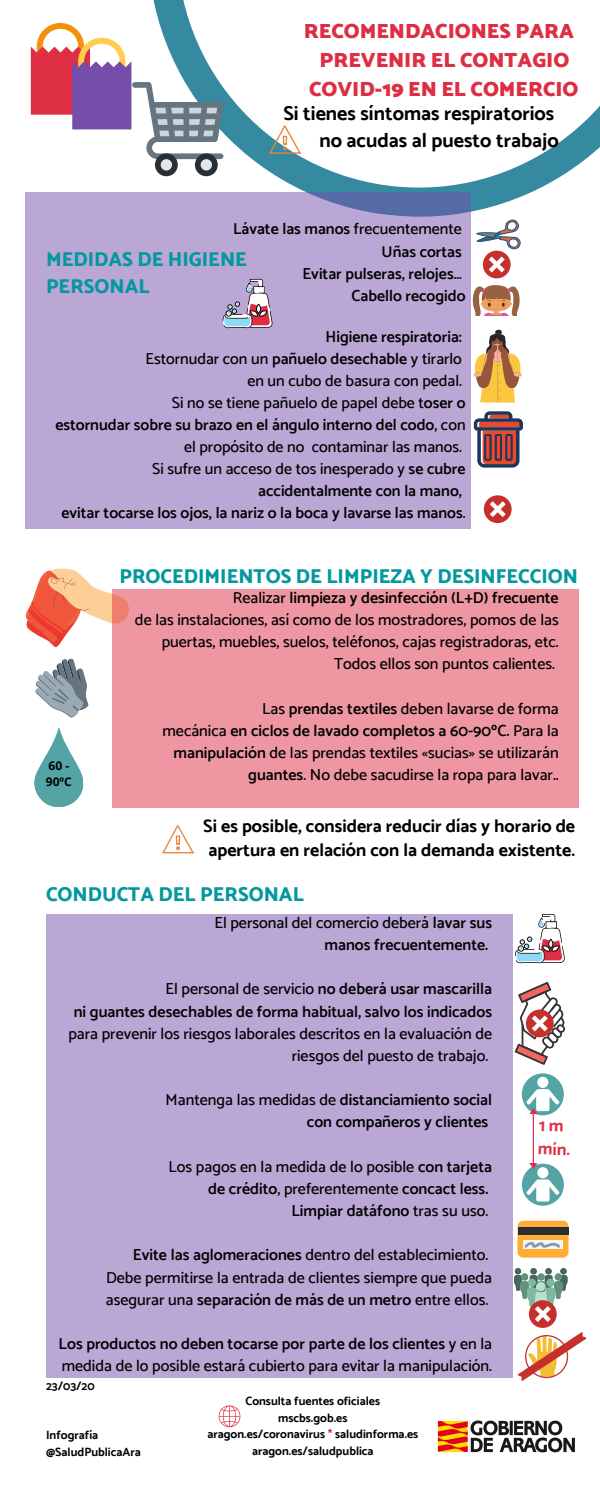
<style>
.page{position:relative;width:600px;height:1500px;background:#fff}
.page>*{position:absolute;margin:0;border:0;box-sizing:border-box;transform-origin:0 0}
.t1{font:900 20.9px/29.1px "Catamaran";color:#dd2e44;text-align:center}
.t2{font:800 20px/27.8px "Catamaran";color:#03989e}
.t3{font:700 20px/27.8px "Catamaran";color:#000;text-align:right}
.t4{font:700 18px/24.8px "Catamaran";color:#000}
.t5{font:700 17.1px/23.7px "Catamaran";color:#dd2e44}
.t6{font:500 16px/22.2px "Catamaran";color:#000;text-align:right}
.t7{font:600 16px/22.2px "Catamaran";color:#000;text-align:right}
.t8{font:600 15.9px/22px "Catamaran";color:#000;text-align:right}
.t9{font:700 12px/16.5px "Catamaran";color:#000;text-align:center}
.t10{font:700 12px/16.5px "Open Sans";color:#000}
.s1{font-weight:500}
.s2{font-weight:600}
.s3{color:#dd2e44}
</style>
<div class="page">
<svg style="left:153px;top:0;width:447px;height:212px"></svg>
<svg style="left:31px;top:23px;width:193px;height:153px"></svg>
<svg style="left:269px;top:125px;width:32px;height:29px"></svg>
<div style="left:25px;top:192px;width:446px;height:337px;background:#baa7d5"></div>
<svg style="left:223px;top:279px;width:50px;height:49px"></svg>
<svg style="left:476px;top:219px;width:45px;height:59px"></svg>
<svg style="left:473px;top:285px;width:47px;height:31px"></svg>
<svg style="left:25px;top:568px;width:87px;height:79px"></svg>
<svg style="left:474px;top:329px;width:48px;height:74px"></svg>
<svg style="left:474px;top:411px;width:49px;height:57px"></svg>
<svg style="left:484px;top:495px;width:28px;height:28px"></svg>
<svg style="left:35px;top:659px;width:54px;height:59px"></svg>
<svg style="left:34px;top:727px;width:49px;height:80px"></svg>
<div style="left:46px;top:914px;width:467px;height:464px;background:#baa7d5"></div>
<div style="left:112px;top:589px;width:467px;height:219px;background:#ee97a2"></div>
<svg style="left:522px;top:1073px;width:42px;height:133px"></svg>
<svg style="left:515px;top:914px;width:50px;height:49px"></svg>
<svg style="left:515px;top:982px;width:50px;height:83px"></svg>
<div style="left:518px;top:1221px;width:51px;height:37px;background:#ffac33;border-radius:6px"></div>
<div style="left:518px;top:1228px;width:51px;height:7px;background:#292f33"></div>
<div style="left:523px;top:1241px;width:40px;height:8px;background:#f4f7f9"></div>
<svg style="left:524px;top:1242px;width:36px;height:6px"></svg>
<svg style="left:514px;top:1268px;width:73px;height:113px"></svg>
<img style="left:437px;top:1419px;width:138px;height:34px">
<svg style="left:219px;top:1405px;width:21px;height:22px"></svg>
<svg style="left:162px;top:825px;width:32px;height:28px"></svg>
<h1 class="t1" style="left:304px;top:17px;width:276px">RECOMENDACIONES PARA<br>PREVENIR EL CONTAGIO<br>COVID-19 EN EL COMERCIO</h1>
<p class="t3" style="left:283px;top:99px;width:277px">Si tienes síntomas respiratorios no acudas al puesto trabajo</p>
<p class="t8" style="left:233px;top:218px;width:234px">Lávate las manos <span class="s1">frecuentemente<br></span>Uñas cortas<br>Evitar pulseras, relojes…<br>Cabello recogido</p>
<p class="t8" style="left:55px;top:325px;width:412px">Higiene respiratoria:<br><span class="s1">Estornudar con un</span> pañuelo desechable <span class="s1">y tirarlo<br>en un cubo de basura con pedal.<br>Si no se tiene pañuelo de papel debe t</span>oser o<br>estornudar sobre su brazo en el ángulo interno del codo<span class="s1">, con el propósito de no contaminar las manos.<br>Si sufre un acceso de tos inesperado y</span> se cubre accidentalmente con la mano,<br>evitar tocarse los ojos, la nariz o la boca y lavarse las manos<span class="s1">.</span></p>
<p class="t2" style="left:46px;top:245px;width:203px">MEDIDAS DE HIGIENE<br>PERSONAL</p>
<p class="t10" style="left:46px;top:757px;width:27px">60 -<br>90ºC</p>
<p class="t2" style="left:119px;top:562px;width:460px">PROCEDIMIENTOS DE LIMPIEZA Y DESINFECCION</p>
<p class="t6" style="left:135px;top:586px;width:425px">Realizar <span class="s2">limpieza y desinfección (L+D) frecuente<br></span>de las instalaciones, así como de los mostradores, pomos de las puertas, muebles, suelos, teléfonos, cajas registradoras, etc.<br>Todos ellos son puntos calientes.</p>
<p class="t6" style="left:162px;top:697px;width:398px">Las <span class="s2">prendas textiles</span> deben lavarse de forma<br>mecánica <span class="s2">en ciclos de lavado completos a 60-90ºC.</span> Para la <span class="s2">manipulación</span> de las prendas textiles «sucias» se utilizarán <span class="s2">guantes</span>. No debe sacudirse la ropa para lavar..</p>
<p class="t4" style="left:203px;top:813px;width:373px">Si es posible, considera reducir días y horario de apertura en relación con la demanda existente.</p>
<p class="t2" style="left:46px;top:880px;width:259px">CONDUCTA DEL PERSONAL</p>
<p class="t7" style="left:214px;top:911px;width:279px"><span class="s1">El personal del comercio deberá</span> lavar sus manos frecuentemente.</p>
<p class="t7" style="left:74px;top:978px;width:420px"><span class="s1">El personal de servicio</span> no deberá usar mascarilla<br>ni guantes desechables de forma habitual, salvo los indicados</p>
<p class="t6" style="left:68px;top:1022px;width:425px">para prevenir los riesgos laborales descritos en la evaluación de riesgos del puesto de trabajo.</p>
<p class="t7" style="left:166px;top:1089px;width:328px"><span class="s1">Mantenga las medidas de</span> distanciamiento social con compañeros y clientes</p>
<p class="t6" style="left:169px;top:1155px;width:325px">Los pagos en la medida de lo posible <span class="s2">con tarjeta de crédito</span>, preferentemente <span class="s2">concact less.<br>Limpiar datáfono</span> tras su uso.</p>
<p class="t6" style="left:106px;top:1244px;width:388px;text-align:left;text-indent:27px"><span class="s2">Evite las aglomeraciones</span> dentro del establecimiento.<br>Debe permitirse la entrada de clientes siempre que pueda asegurar una <span class="s2">separación de más de un metro</span> entre ellos.</p>
<p class="t6" style="left:59px;top:1332px;width:435px;text-align:left"><span class="s2">Los productos no deben tocarse por parte de los clientes</span> y en la medida de lo posible estará cubierto para evitar la manipulación.</p>
<p class="t9" style="left:46px;top:1377px;width:50px">23/03/20</p>
<p class="t9" style="left:46px;top:1427px;width:96px;text-align:left">Infografía @SaludPublicaAra</p>
<p class="t9" style="left:207px;top:1393px;width:213px">Consulta fuentes oficiales<br>mscbs.gob.es<br>aragon.es/coronavirus <span class="s3">*</span> saludinforma.es aragon.es/saludpublica</p>
<p class="t5" style="left:539px;top:1113px;width:34px;rotate:2deg">1m mín.</p>
</div>
